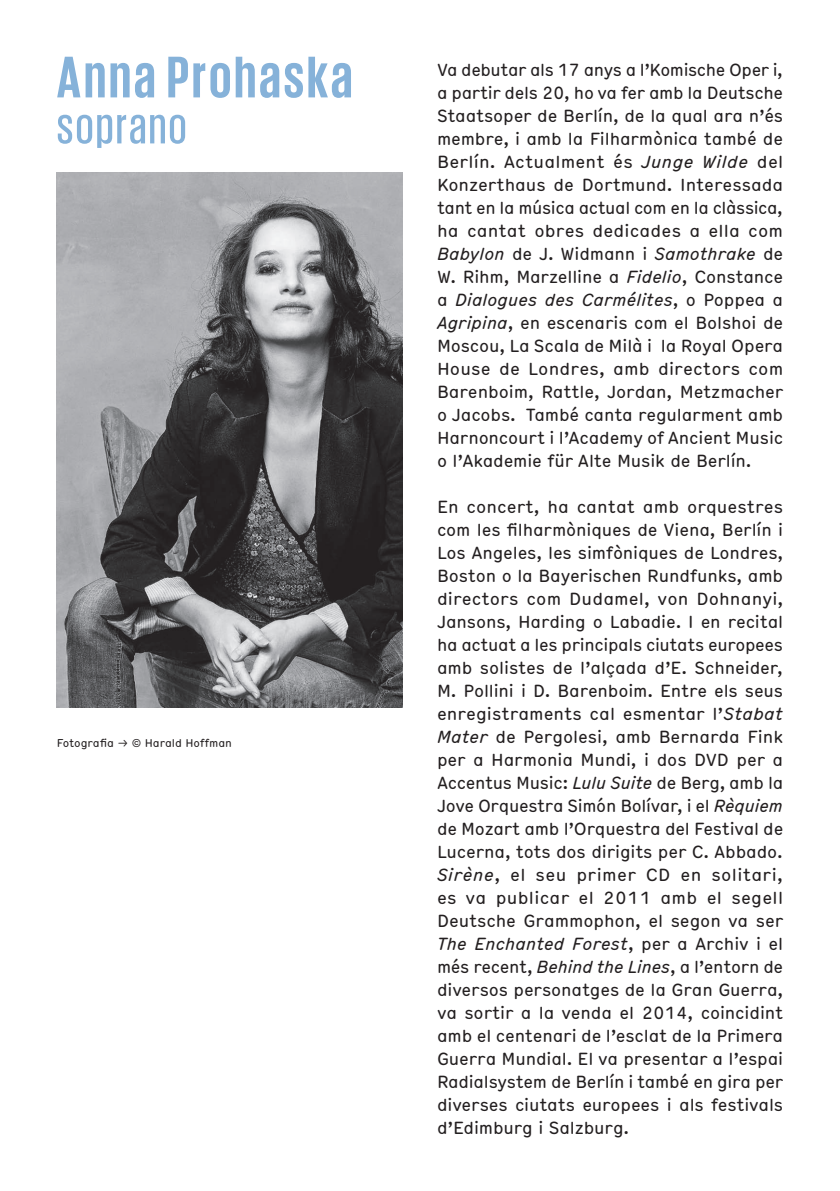
<style>
.page{position:relative;width:840px;height:1191px;background:#fff}
.page>*{position:absolute;margin:0;border:0;box-sizing:border-box;transform-origin:0 0}
.t1{font:700 60px "Giorgio Sans";letter-spacing:.05em;color:#86b2d9}
.t2{font:500 50px "Giorgio Sans";letter-spacing:.05em;color:#86b2d9}
.t3{font:condensed 17px/23px "Hermes";letter-spacing:-.01em;color:#231f20;text-align:justify}
.t4{font:condensed 11px "Hermes";letter-spacing:-.01em;color:#231f20}
.s1{font-style:italic}
</style>
<div class="page">
<img style="left:57px;top:173px;width:345px;height:534px">
<h1 class="t1" style="left:57px;top:47px;width:297px">Anna Prohaska</h1>
<h2 class="t2" style="left:57px;top:102px;width:131px">soprano</h2>
<p class="t4" style="left:57px;top:735px;width:177px">Fotografia → © Harald Hoffman</p>
<p class="t3" style="left:437px;top:57px;width:348px">Va debutar als 17 anys a l’Komische Oper i, a partir dels 20, ho va fer amb la Deutsche Staatsoper de Berlín, de la qual ara n’és membre, i amb la Filharmònica també de Berlín. Actualment és <span class="s1">Junge Wilde</span> del Konzerthaus de Dortmund. Interessada tant en la música actual com en la clàssica, ha cantat obres dedicades a ella com <span class="s1">Babylon</span> de J. Widmann i <span class="s1">Samothrake</span> de W. Rihm, Marzelline a <span class="s1">Fidelio</span>, Constance a <span class="s1">Dialogues des Carmélites</span>, o Poppea a <span class="s1">Agripina</span>, en escenaris com el Bolshoi de Moscou, La Scala de Milà i la Royal Opera House de Londres, amb directors com Barenboim, Rattle, Jordan, Metzmacher o Jacobs. També canta regularment amb Harnoncourt i l’Academy of Ancient Music o l’Akademie für Alte Musik de Berlín.</p>
<p class="t3" style="left:437px;top:494px;width:348px">En concert, ha cantat amb orquestres com les filharmòniques de Viena, Berlín i Los Angeles, les simfòniques de Londres, Boston o la Bayerischen Rundfunks, amb directors com Dudamel, von Dohnanyi, Jansons, Harding o Labadie. I en recital ha actuat a les principals ciutats europees amb solistes de l’alçada d’E. Schneider, M. Pollini i D. Barenboim. Entre els seus enregistraments cal esmentar l’<span class="s1">Stabat Mater</span> de Pergolesi, amb Bernarda Fink per a Harmonia Mundi, i dos DVD per a Accentus Music: <span class="s1">Lulu Suite</span> de Berg, amb la Jove Orquestra Simón Bolívar, i el <span class="s1">Rèquiem </span>de Mozart amb l’Orquestra del Festival de Lucerna, tots dos dirigits per C. Abbado.<br><span class="s1">Sirène</span>, el seu primer CD en solitari, es va publicar el 2011 amb el segell Deutsche Grammophon, el segon va ser <span class="s1">The Enchanted Forest</span>, per a Archiv i el més recent, <span class="s1">Behind the Lines</span>, a l’entorn de diversos personatges de la Gran Guerra, va sortir a la venda el 2014, coincidint amb el centenari de l’esclat de la Primera Guerra Mundial. El va presentar a l’espai Radialsystem de Berlín i també en gira per diverses ciutats europees i als festivals d’Edimburg i Salzburg.</p>
</div>
